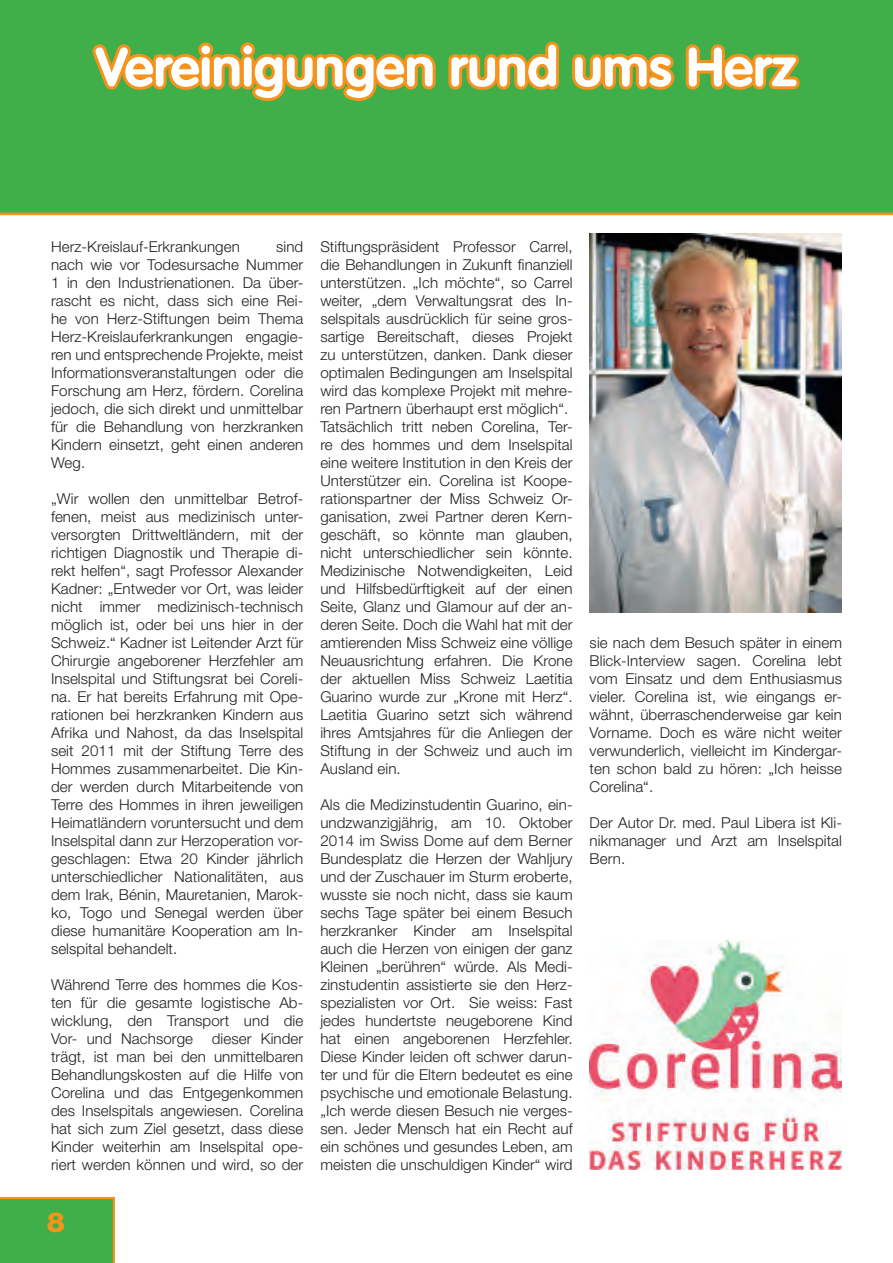
<style>
.page{position:relative;width:893px;height:1263px;background:#fff}
.page>*{position:absolute;margin:0;border:0;box-sizing:border-box;transform-origin:0 0}
.t1{font:700 54px "VAG Rounded Std";color:#fff}
.t2{font:700 27px "VAG Rounded Std";color:#f7931d;scale:1.26 1}
.t3{font:300 15px/18px "Helvetica Neue LT Std";letter-spacing:.005em;color:#231f20;text-align:justify}
</style>
<div class="page">
<div style="left:0;top:0;width:893px;height:213px;background:#40ae49"></div>
<svg style="left:0;top:1197px;width:115px;height:66px;background:#49ac46"></svg>
<hr style="left:0;top:213px;width:893px;height:2px;background:#f7931d">
<svg style="left:92px;top:42px;width:344px;height:59px"></svg>
<svg style="left:448px;top:41px;width:112px;height:49px"></svg>
<svg style="left:572px;top:53px;width:103px;height:37px"></svg>
<svg style="left:685px;top:44px;width:115px;height:46px"></svg>
<img style="left:590px;top:234px;width:252px;height:378px">
<img style="left:590px;top:940px;width:252px;height:229px">
<h1 class="t1" style="left:96px;top:36px;width:703px">Vereinigungen rund ums Herz</h1>
<p class="t3" style="left:51px;top:237px;width:254px;text-indent:225px">sind nach wie vor Todesursache Nummer 1 in den Industrienationen. Da über&shy;rascht es nicht, dass sich eine Rei&shy;he von Herz-Stiftungen beim Thema Herz-Kreislauferkrankungen engagie&shy;ren und entsprechende Projekte, meist Informationsveranstaltungen oder die Forschung am Herz, fördern. Corelina jedoch, die sich direkt und unmittelbar für die Behandlung von herzkranken Kindern einsetzt, geht einen anderen Weg.</p>
<p class="t3" style="left:51px;top:489px;width:254px">„Wir wollen den unmittelbar Betrof&shy;fenen, meist aus medizinisch unter&shy;versorgten Drittweltländern, mit der richtigen Diagnostik und Therapie di&shy;rekt helfen“, sagt Professor Alexander Kadner: „Entweder vor Ort, was leider nicht immer medizinisch-technisch möglich ist, oder bei uns hier in der Schweiz.“ Kadner ist Leitender Arzt für Chirurgie angeborener Herzfehler am Inselspital und Stiftungsrat bei Coreli&shy;na. Er hat bereits Erfahrung mit Ope&shy;rationen bei herzkranken Kindern aus Afrika und Nahost, da das Inselspital seit 2011 mit der Stiftung Terre des Hommes zusammenarbeitet. Die Kin&shy;der werden durch Mitarbeitende von Terre des Hommes in ihren jeweiligen Heimatländern voruntersucht und dem Inselspital dann zur Herzoperation vor&shy;geschlagen: Etwa 20 Kinder jährlich unterschiedlicher Nationalitäten, aus dem Irak, Bénin, Mauretanien, Marok&shy;ko, Togo und Senegal werden über diese humanitäre Kooperation am In&shy;selspital behandelt.</p>
<p class="t3" style="left:51px;top:975px;width:254px">Während Terre des hommes die Kos&shy;ten für die gesamte logistische Ab&shy;wicklung, den Transport und die Vor- und Nachsorge dieser Kinder trägt, ist man bei den unmittelbaren Behandlungskosten auf die Hilfe von Corelina und das Entgegenkommen des Inselspitals angewiesen. Corelina hat sich zum Ziel gesetzt, dass diese Kinder weiterhin am Inselspital ope&shy;riert werden können und wird, so der</p>
<p class="t3" style="left:51px;top:237px;width:190px">Herz-Kreislauf-Erkrankungen</p>
<h2 class="t2" style="left:46px;top:1206px;width:17px">8</h2>
<p class="t3" style="left:320px;top:237px;width:254px;text-align:left">Stiftungspräsident Professor Carrel, die Behandlungen in Zukunft finanziell unterstützen. „Ich möchte“, so Carrel weiter, „dem Verwaltungsrat des In&shy;selspitals ausdrücklich für seine gros&shy;sartige Bereitschaft, dieses Projekt zu unterstützen, danken. Dank dieser optimalen Bedingungen am Inselspital wird das komplexe Projekt mit mehre&shy;ren Partnern überhaupt erst möglich“.<br>Tatsächlich tritt neben Corelina, Ter&shy;re des hommes und dem Inselspital eine weitere Institution in den Kreis der Unterstützer ein. Corelina ist Koope&shy;rationspartner der Miss Schweiz Or&shy;ganisation, zwei Partner deren Kern&shy;geschäft, so könnte man glauben, nicht unterschiedlicher sein könnte.<br>Medizinische Notwendigkeiten, Leid und Hilfsbedürftigkeit auf der einen Seite, Glanz und Glamour auf der an&shy;deren Seite. Doch die Wahl hat mit der amtierenden Miss Schweiz eine völlige Neuausrichtung erfahren. Die Krone der aktuellen Miss Schweiz Laetitia Guarino wurde zur „Krone mit Herz“.<br>Laetitia Guarino setzt sich während ihres Amtsjahres für die Anliegen der Stiftung in der Schweiz und auch im Ausland ein.</p>
<p class="t3" style="left:320px;top:795px;width:254px">Als die Medizinstudentin Guarino, ein&shy;undzwanzigjährig, am 10. Oktober 2014 im Swiss Dome auf dem Berner Bundesplatz die Herzen der Wahljury und der Zuschauer im Sturm eroberte, wusste sie noch nicht, dass sie kaum sechs Tage später bei einem Besuch herzkranker Kinder am Inselspital auch die Herzen von einigen der ganz Kleinen „berühren“ würde. Als Medi&shy;zinstudentin assistierte sie den Herz&shy;spezialisten vor Ort. Sie weiss: Fast jedes hundertste neugeborene Kind hat einen angeborenen Herzfehler.<br>Diese Kinder leiden oft schwer darun&shy;ter und für die Eltern bedeutet es eine psychische und emotionale Belastung. „Ich werde diesen Besuch nie verges&shy;sen. Jeder Mensch hat ein Recht auf ein schönes und gesundes Leben, am meisten die unschuldigen Kinder“ wird</p>
<p class="t3" style="left:590px;top:633px;width:254px">sie nach dem Besuch später in einem Blick-Interview sagen. Corelina lebt vom Einsatz und dem Enthusiasmus vieler. Corelina ist, wie eingangs er&shy;wähnt, überraschenderweise gar kein Vorname. Doch es wäre nicht weiter verwunderlich, vielleicht im Kindergar&shy;ten schon bald zu hören: „Ich heisse Corelina“.</p>
<p class="t3" style="left:590px;top:813px;width:254px">Der Autor Dr. med. Paul Libera ist Kli&shy;nikmanager und Arzt am Inselspital Bern.</p>
</div>
